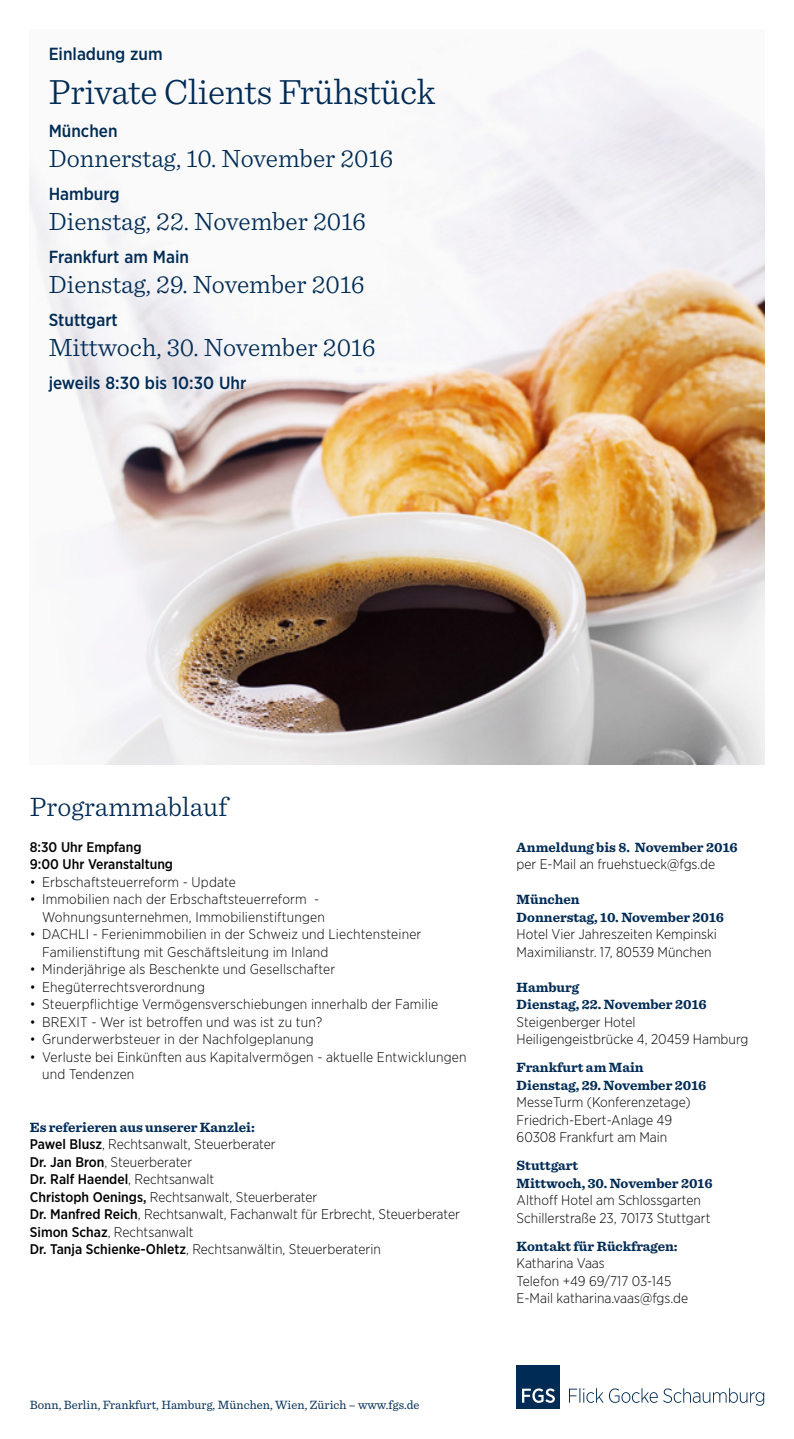
<style>
.page{position:relative;width:794px;height:1439px;background:#fff}
.page>*{position:absolute;margin:0;border:0;box-sizing:border-box;transform-origin:0 0}
.t1{font:300 36.75px "Sentinel";letter-spacing:-.01em;color:#002b55}
.t2{font:300 28px "Sentinel";color:#002b55}
.t3{font:300 26.25px "Sentinel";color:#002b55}
.t4{font:500 17.5px "Gotham Narrow";color:#002b55}
.t5{font:300 14px/17.5px "Gotham Narrow";color:#000}
.t6{font:700 14px/17.5px "Sentinel";color:#002b55}
.t7{font:500 14px/17.5px "Gotham Narrow";color:#000}
.t8{font:12.6px "Sentinel";letter-spacing:.005em;color:#002b55}
.s1{font-weight:500}
</style>
<div class="page">
<svg style="left:569px;top:1388px;width:195px;height:17px"></svg>
<div style="left:516px;top:1365px;width:44px;height:44px;background:#002b55"></div>
<svg style="left:522px;top:1388px;width:33px;height:14px"></svg>
<img style="left:30px;top:50px;width:734px;height:714px">
<p class="t4" style="left:49px;top:43px;width:116px">Einladung zum</p>
<h1 class="t1" style="left:49px;top:65px;width:388px">Private Clients Frühstück</h1>
<p class="t4" style="left:49px;top:119px;width:70px">München</p>
<h3 class="t3" style="left:49px;top:139px;width:346px">Donnerstag, 10. November 2016</h3>
<p class="t4" style="left:49px;top:182px;width:72px">Hamburg</p>
<h3 class="t3" style="left:49px;top:202px;width:319px">Dienstag, 22. November 2016</h3>
<p class="t4" style="left:49px;top:245px;width:142px">Frankfurt am Main</p>
<h3 class="t3" style="left:49px;top:265px;width:317px">Dienstag, 29. November 2016</h3>
<p class="t4" style="left:49px;top:308px;width:71px">Stuttgart</p>
<h3 class="t3" style="left:49px;top:328px;width:328px">Mittwoch, 30. November 2016</h3>
<p class="t4" style="left:49px;top:371px;width:199px">jeweils 8:30 bis 10:30 Uhr</p>
<h2 class="t2" style="left:30px;top:786px;width:199px">Programmablauf</h2>
<p class="t7" style="left:30px;top:838px;width:145px">8:30 Uhr Empfang<br>9:00 Uhr Veranstaltung</p>
<p class="t5" style="left:30px;top:872px;width:208px">• Erbschaftsteuerreform - Update</p>
<p class="t5" style="left:42px;top:890px;width:284px;text-indent:-12px">• Immobilien nach der Erbschaftsteuerreform -<br>Wohnungsunternehmen, Immobilienstiftungen</p>
<p class="t5" style="left:42px;top:925px;width:381px;text-indent:-12px">• DACHLI - Ferienimmobilien in der Schweiz und Liechtensteiner<br>Familienstiftung mit Geschäftsleitung im Inland</p>
<p class="t5" style="left:30px;top:960px;width:307px">• Minderjährige als Beschenkte und Gesellschafter</p>
<p class="t5" style="left:30px;top:977px;width:177px">• Ehegüterrechtsverordnung</p>
<p class="t5" style="left:30px;top:995px;width:410px">• Steuerpflichtige Vermögensverschiebungen innerhalb der Familie</p>
<p class="t5" style="left:30px;top:1012px;width:294px">• BREXIT - Wer ist betroffen und was ist zu tun?</p>
<p class="t5" style="left:30px;top:1030px;width:285px">• Grunderwerbsteuer in der Nachfolgeplanung</p>
<p class="t5" style="left:42px;top:1047px;width:426px;text-indent:-12px">• Verluste bei Einkünften aus Kapitalvermögen - aktuelle Entwicklungen und Tendenzen</p>
<p class="t6" style="left:30px;top:1117px;width:226px">Es referieren aus unserer Kanzlei:</p>
<p class="t5" style="left:30px;top:1135px;width:432px"><span class="s1">Pawel Blusz</span>, Rechtsanwalt, Steuerberater<br><span class="s1">Dr. Jan Bron</span>, Steuerberater<br><span class="s1">Dr. Ralf Haendel</span>, Rechtsanwalt<br><span class="s1">Christoph Oenings,</span> Rechtsanwalt, Steuerberater<br><span class="s1">Dr. Manfred Reich</span>, Rechtsanwalt, Fachanwalt für Erbrecht, Steuerberater <span class="s1">Simon Schaz</span>, Rechtsanwalt<br><span class="s1">Dr. Tanja Schienke-Ohletz</span>, Rechtsanwältin, Steuerberaterin</p>
<p class="t8" style="left:30px;top:1395px;width:391px">Bonn, Berlin, Frankfurt, Hamburg, München, Wien, Zürich – www.fgs.de</p>
<p class="t6" style="left:516px;top:837px;width:222px">Anmeldung bis 8. November 2016</p>
<p class="t5" style="left:516px;top:855px;width:200px">per E-Mail an fruehstueck@fgs.de</p>
<p class="t6" style="left:516px;top:890px;width:209px">München<br>Donnerstag, 10. November 2016</p>
<p class="t5" style="left:516px;top:925px;width:202px">Hotel Vier Jahreszeiten Kempinski<br>Maximilianstr. 17, 80539 München</p>
<p class="t6" style="left:516px;top:977px;width:192px">Hamburg<br>Dienstag, 22. November 2016</p>
<p class="t5" style="left:516px;top:1012px;width:233px">Steigenberger Hotel<br>Heiligengeistbrücke 4, 20459 Hamburg</p>
<p class="t6" style="left:516px;top:1058px;width:191px">Frankfurt am Main<br>Dienstag, 29. November 2016</p>
<p class="t5" style="left:516px;top:1093px;width:175px">MesseTurm (Konferenzetage)<br>Friedrich-Ebert-Anlage 49<br>60308 Frankfurt am Main</p>
<p class="t6" style="left:516px;top:1156px;width:197px">Stuttgart<br>Mittwoch, 30. November 2016</p>
<p class="t5" style="left:516px;top:1191px;width:195px">Althoff Hotel am Schlossgarten<br>Schillerstraße 23, 70173 Stuttgart</p>
<p class="t6" style="left:516px;top:1236px;width:162px">Kontakt für Rückfragen:</p>
<p class="t5" style="left:516px;top:1254px;width:173px">Katharina Vaas<br>Telefon +49 69/717 03-145<br>E-Mail katharina.vaas@fgs.de</p>
</div>
